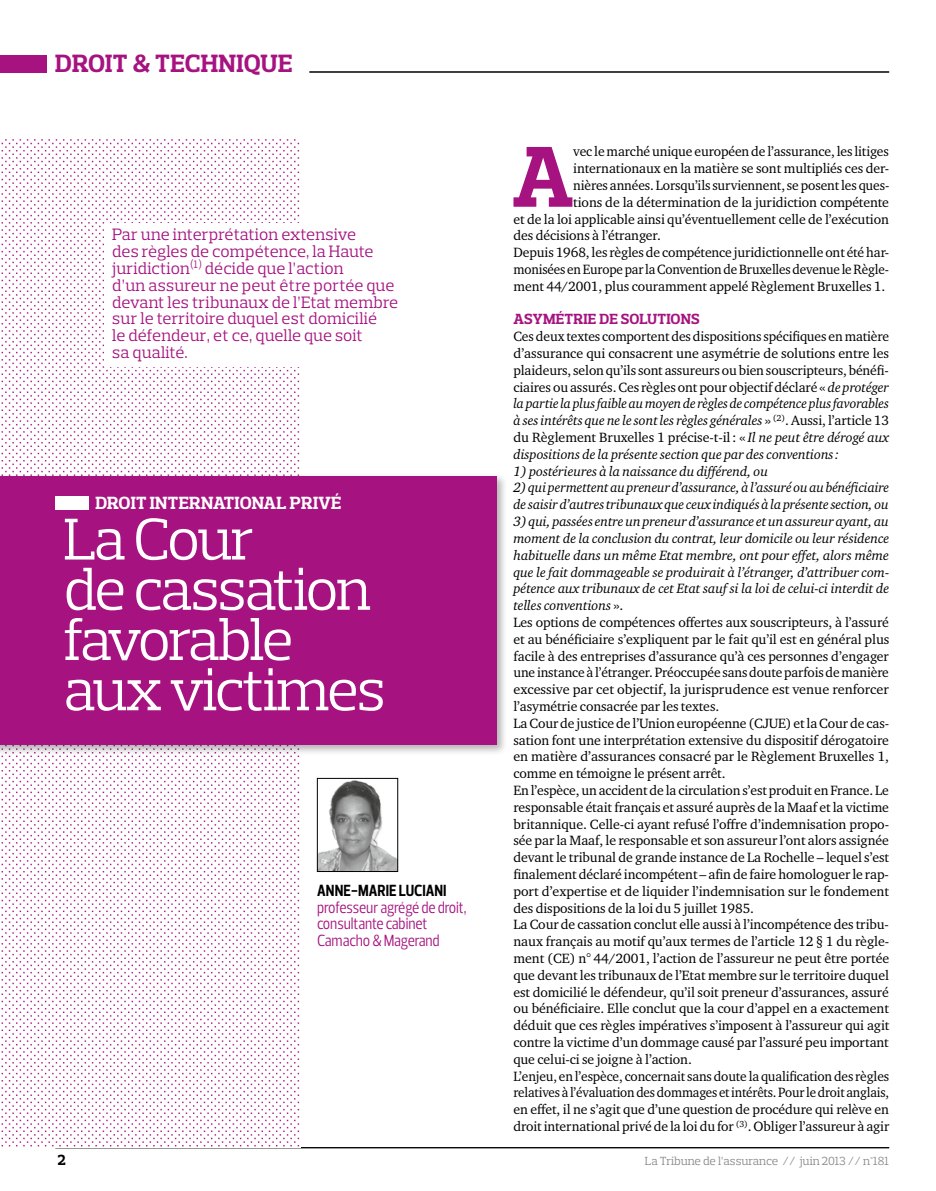
<style>
.page{position:relative;width:936px;height:1191px;background:#fff}
.page>*{position:absolute;margin:0;border:0;box-sizing:border-box;transform-origin:0 0}
.t1{font:700 87.9px "Prelo Slab";color:#a61380}
.t2{font:60px/50.2px "Prelo Slab";letter-spacing:-.04em;color:#fff}
.t3{font:700 25.5px "Prelo Slab";letter-spacing:.005em;color:#a61380}
.t4{font:700 18px "Prelo Slab";letter-spacing:.015em;color:#fff}
.t5{font:16.8px/16.8px "Prelo Slab";letter-spacing:.005em;color:#a61380}
.t6{font:16.5px/16.8px "Prelo Condensed";letter-spacing:-.005em;color:#a61380}
.t7{font:700 16.5px "Prelo Condensed";color:#000}
.t8{font:700 15px "Prelo Slab";letter-spacing:.015em;color:#a61380}
.t9{font:700 15px "Prelo Slab";color:#000}
.t10{font:13.8px/16.8px "Charter ITC Std";letter-spacing:-.005em;color:#000;text-align:justify}
.t11{font:italic 13.8px/16.8px "Charter ITC Std";letter-spacing:-.01em;color:#000}
.t12{font:13.8px "Charter ITC Std";letter-spacing:-.005em;color:#000;scale:.96 1}
.t13{font:12px "Prelo Slab";color:#898989}
.s1{font-style:italic}
</style>
<div class="page">
<hr style="left:309px;top:71px;width:580px;height:2px;background:#000">
<div style="left:0;top:55px;width:47px;height:17px;background:#a61380"></div>
<hr style="left:55px;top:1147px;width:834px;height:1px;background:#000">
<img style="left:1px;top:139px;width:299px;height:1008px">
<div style="left:104px;top:223px;width:327px;height:144px;background:#fff"></div>
<div style="left:0;top:473px;width:508px;height:282px;background:#000;opacity:.3"></div>
<div style="left:0;top:475px;width:496px;height:269px;background:#a61380"></div>
<div style="left:55px;top:496px;width:34px;height:13px;background:#fff"></div>
<img style="left:319px;top:780px;width:77px;height:89px">
<div style="left:317px;top:778px;width:81px;height:93px;border:1px solid #000"></div>
<h3 class="t3" style="left:55px;top:48px;width:239px">DROIT &amp; TECHNIQUE</h3>
<p class="t5" style="left:112px;top:226px;width:287px">Par une interprétation extensive<br>des règles de compétence, la Haute juridiction<sup>(1)</sup> décide que l’action<br>d’un assureur ne peut être portée que devant les tribunaux de l’Etat membre sur le territoire duquel est domicilié<br>le défendeur, et ce, quelle que soit<br>sa qualité.</p>
<h3 class="t4" style="left:95px;top:492px;width:248px">DROIT INTERNATIONAL PRIVÉ</h3>
<h2 class="t2" style="left:64px;top:514px;width:323px">La Cour<br>de cassation favorable aux victimes</h2>
<p class="t7" style="left:317px;top:880px;width:131px">ANNE-MARIE LUCIANI</p>
<p class="t6" style="left:317px;top:898px;width:151px">professeur agrégé de droit, consultante cabinet<br>Camacho &amp; Magerand</p>
<h1 class="t1" style="left:512px;top:123px;width:63px">A</h1>
<p class="t10" style="left:573px;top:143px;width:317px">vec le marché unique européen de l’assurance, les litiges</p>
<p class="t10" style="left:573px;top:160px;width:317px">internationaux en la matière se sont multipliés ces der-</p>
<p class="t10" style="left:573px;top:177px;width:317px">nières années. Lorsqu’ils surviennent, se posent les ques-</p>
<p class="t10" style="left:573px;top:193px;width:317px">tions de la détermination de la juridiction compétente</p>
<p class="t10" style="left:513px;top:210px;width:377px">et de la loi applicable ainsi qu’éventuellement celle de l’exécution</p>
<p class="t10" style="left:513px;top:227px;width:149px">des décisions à l’étranger.</p>
<p class="t10" style="left:513px;top:244px;width:377px">Depuis 1968, les règles de compétence juridictionnelle ont été har-</p>
<p class="t12" style="left:513px;top:261px;width:392px">monisées en Europe par la Convention de Bruxelles devenue le Règle-</p>
<p class="t10" style="left:513px;top:277px;width:373px">ment 44/2001, plus couramment appelé Règlement Bruxelles 1.</p>
<p class="t8" style="left:513px;top:310px;width:188px">ASYMÉTRIE DE SOLUTIONS</p>
<p class="t10" style="left:513px;top:328px;width:377px">Ces deux textes comportent des dispositions spécifiques en matière d’assurance qui consacrent une asymétrie de solutions entre les plaideurs, selon qu’ils sont assureurs ou bien souscripteurs, bénéfi&shy;ciaires ou assurés. Ces règles ont pour objectif déclaré « <span class="s1">de protéger la partie la plus faible au moyen de règles de compétence plus favorables à ses intérêts que ne le sont les règles générales</span> » <sup>(2)</sup>. Aussi, l’article 13 du Règlement Bruxelles 1 précise-t-il: « <span class="s1">Il ne peut être dérogé aux dispositions de la présente section que par des conventions:</span></p>
<p class="t11" style="left:513px;top:462px;width:256px">1) postérieures à la naissance du différend, ou</p>
<p class="t11" style="left:513px;top:479px;width:377px">2) qui permettent au preneur d’assurance, à l’assuré ou au bénéficiaire de saisir d’autres tribunaux que ceux indiqués à la présente section, ou</p>
<p class="t10" style="left:513px;top:513px;width:377px;text-align:left"><span class="s1">3) qui, passées entre un preneur d’assurance et un assureur ayant, au moment de la conclusion du contrat, leur domicile ou leur résidence habituelle dans un même Etat membre, ont pour effet, alors même que le fait dommageable se produirait à l’étranger, d’attribuer com&shy;pétence aux tribunaux de cet Etat sauf si la loi de celui-ci interdit de telles conventions</span> ».<br>Les options de compétences offertes aux souscripteurs, à l’assuré et au bénéficiaire s’expliquent par le fait qu’il est en général plus facile à des entreprises d’assurance qu’à ces personnes d’engager une instance à l’étranger. Préoccupée sans doute parfois de manière excessive par cet objectif, la jurisprudence est venue renforcer l’asymétrie consacrée par les textes.<br>La Cour de justice de l’Union européenne (CJUE) et la Cour de cas&shy;sation font une interprétation extensive du dispositif dérogatoire en matière d’assurances consacré par le Règlement Bruxelles 1, comme en témoigne le présent arrêt.<br>En l’espèce, un accident de la circulation s’est produit en France. Le responsable était français et assuré auprès de la Maaf et la victime britannique. Celle-ci ayant refusé l’offre d’indemnisation propo&shy;sée par la Maaf, le responsable et son assureur l’ont alors assignée devant le tribunal de grande instance de La Rochelle – lequel s’est finalement déclaré incompétent – afin de faire homologuer le rap&shy;port d’expertise et de liquider l’indemnisation sur le fondement des dispositions de la loi du 5 juillet 1985.<br>La Cour de cassation conclut elle aussi à l’incompétence des tribu&shy;naux français au motif qu’aux termes de l’article 12 § 1 du règle&shy;ment (CE) n° 44/2001, l’action de l’assureur ne peut être portée que devant les tribunaux de l’Etat membre sur le territoire duquel est domicilié le défendeur, qu’il soit preneur d’assurances, assuré ou bénéficiaire. Elle conclut que la cour d’appel en a exactement déduit que ces règles impératives s’imposent à l’assureur qui agit contre la victime d’un dommage causé par l’assuré peu important que celui-ci se joigne à l’action.<br>L’enjeu, en l’espèce, concernait sans doute la qualification des règles relatives à l’évaluation des dommages et intérêts. Pour le droit anglais, en effet, il ne s’agit que d’une question de procédure qui relève en droit international privé de la loi du for <sup>(3)</sup>. Obliger l’assureur à agir</p>
<p class="t9" style="left:58px;top:1150px;width:9px">2</p>
<p class="t13" style="left:645px;top:1153px;width:246px">La Tribune de l’assurance // juin 2013 // n°181</p>
</div>
